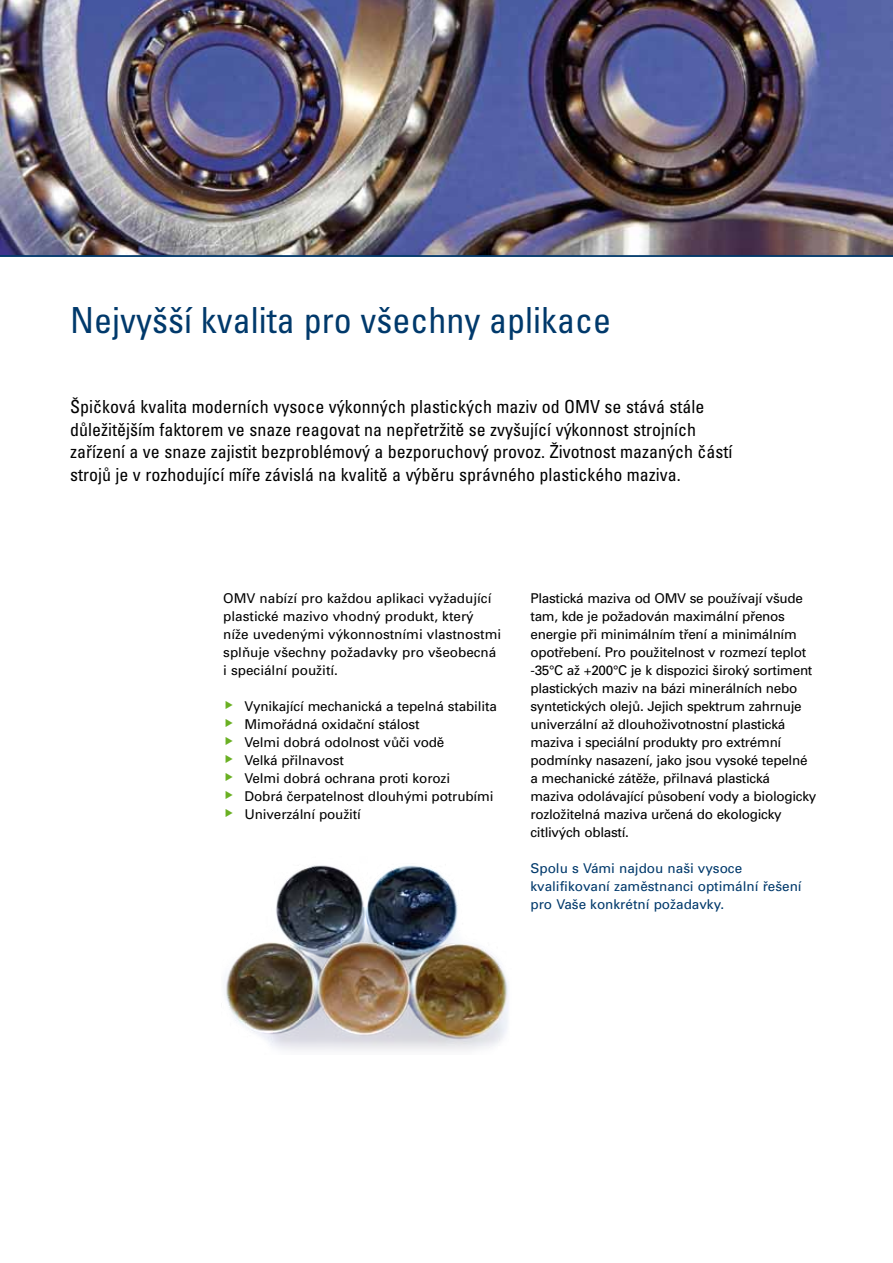
<style>
.page{position:relative;width:893px;height:1263px;background:#fff}
.page>*{position:absolute;margin:0;border:0;box-sizing:border-box;transform-origin:0 0}
.t1{font:condensed 36px "Univers CE";color:#00396b}
.t2{font:condensed 18px/22.5px "Univers CE";color:#000}
.t3{font:13.5px/18px "Univers CE";letter-spacing:-.02em;color:#000}
.t4{font:13.5px/18px "Univers CE";color:#000}
.t5{font:13.5px/18px "Univers CE";color:#00396b}
.s1{color:#6ab023}
</style>
<div class="page">
<img style="left:0;top:0;width:893px;height:255px">
<hr style="left:0;top:255px;width:893px;height:2px;background:#00396b">
<img style="left:224px;top:865px;width:284px;height:186px">
<h1 class="t1" style="left:70px;top:300px;width:542px">Nejvyšší kvalita pro všechny aplikace</h1>
<p class="t2" style="left:70px;top:396px;width:664px">Špičková kvalita moderních vysoce výkonných plastických maziv od OMV se stává stále důležitějším faktorem ve snaze reagovat na nepřetržitě se zvyšující výkonnost strojních zařízení a ve snaze zajistit bezproblémový a bezporuchový provoz. Životnost mazaných částí strojů je v rozhodující míře závislá na kvalitě a výběru správného plastického maziva.</p>
<p class="t4" style="left:223px;top:590px;width:279px">OMV nabízí pro každou aplikaci vyžadující plastické mazivo vhodný produkt, který níže uvedenými výkonnostními vlastnostmi splňuje všechny požadavky pro všeobecná i speciální použití.</p>
<p class="t3" style="left:223px;top:698px;width:275px"><span class="s1">◆</span> Vynikající mechanická a tepelná stabilita</p>
<p class="t3" style="left:223px;top:716px;width:198px"><span class="s1">◆</span> Mimořádná oxidační stálost</p>
<p class="t3" style="left:223px;top:734px;width:223px"><span class="s1">◆</span> Velmi dobrá odolnost vůči vodě</p>
<p class="t3" style="left:223px;top:752px;width:122px"><span class="s1">◆</span> Velká přilnavost</p>
<p class="t3" style="left:223px;top:770px;width:228px"><span class="s1">◆</span> Velmi dobrá ochrana proti korozi</p>
<p class="t3" style="left:223px;top:788px;width:272px"><span class="s1">◆</span> Dobrá čerpatelnost dlouhými potrubími</p>
<p class="t3" style="left:223px;top:806px;width:139px"><span class="s1">◆</span> Univerzální použití</p>
<p class="t3" style="left:530px;top:590px;width:287px">Plastická maziva od OMV se používají všude tam, kde je požadován maximální přenos energie při minimálním tření a minimálním opotřebení. Pro použitelnost v rozmezí teplot -35°C až +200°C je k dispozici široký sortiment plastických maziv na bázi minerálních nebo syntetických olejů. Jejich spektrum zahrnuje univerzální až dlouhoživotnostní plastická maziva i speciální produkty pro extrémní podmínky nasazení, jako jsou vysoké tepelné a mechanické zátěže, přilnavá plastická maziva odolávající působení vody a biologicky rozložitelná maziva určená do ekologicky citlivých oblastí.</p>
<p class="t5" style="left:530px;top:860px;width:273px">Spolu s Vámi najdou naši vysoce kvalifikovaní zaměstnanci optimální řešení pro Vaše konkrétní požadavky.</p>
</div>
